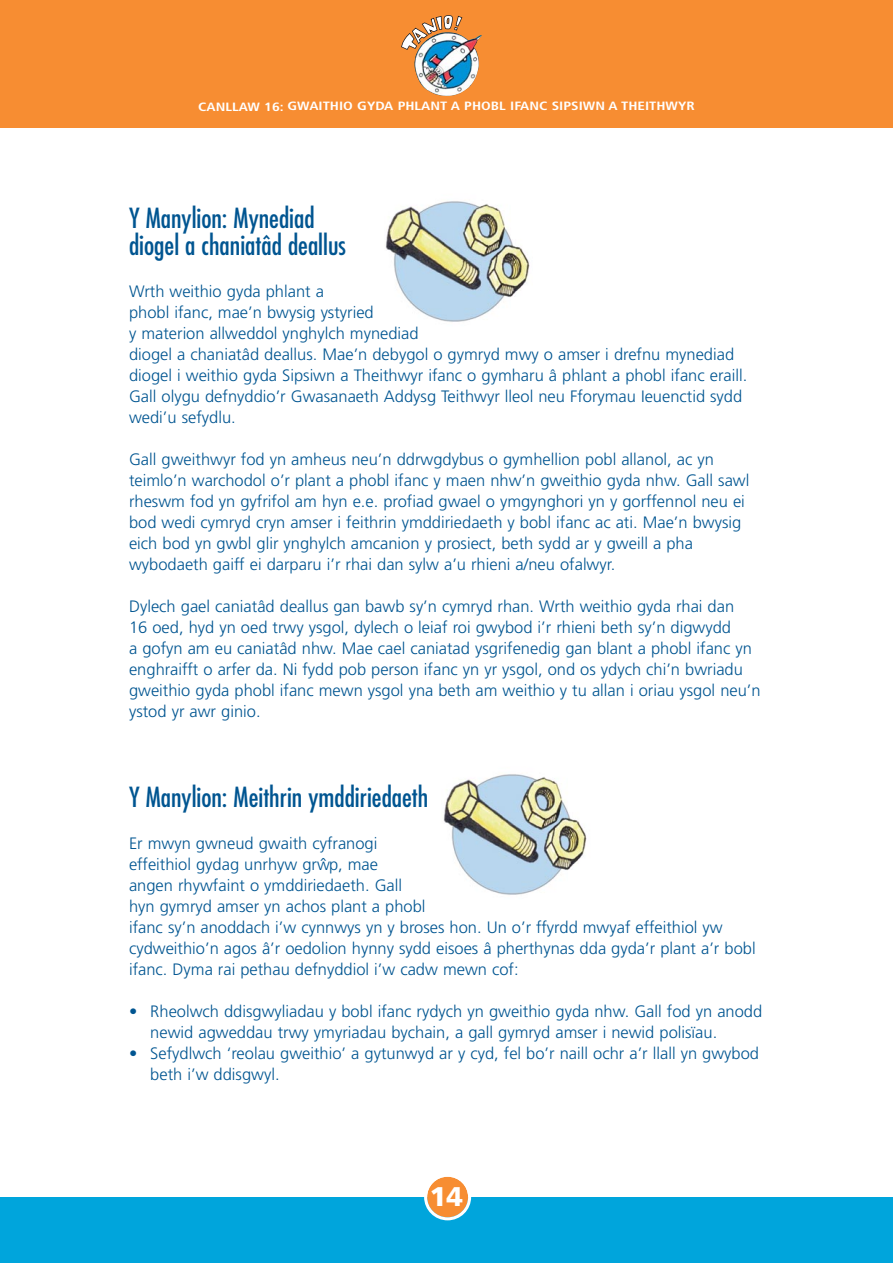
<style>
.page{position:relative;width:893px;height:1263px;background:#fff}
.page>*{position:absolute;margin:0;border:0;box-sizing:border-box;transform-origin:0 0}
.t1{font:condensed 27px/27px "Futura";color:#005591}
.t2{font:900 27px "Frutiger";color:#fff}
.t3{font:300 16.5px/21px "Frutiger";color:#005591}
.t4{font:700 condensed 12px "Frutiger";color:#fff;scale:1.25 1}
.t5{font:700 7.2px "Frutiger";color:#005591;scale:1.67 1}
</style>
<div class="page">
<div style="left:0;top:0;width:893px;height:128px;background:#f78d32"></div>
<div style="left:0;top:1198px;width:893px;height:65px;background:#00a5dc"></div>
<svg style="left:424px;top:1176px;width:47px;height:44px"></svg>
<img style="left:385px;top:201px;width:145px;height:121px">
<img style="left:443px;top:774px;width:144px;height:121px">
<svg style="left:401px;top:15px;width:61px;height:35px"></svg>
<img style="left:414px;top:32px;width:68px;height:64px">
<p class="t4" style="left:198px;top:101px;width:399px">CANLLAW 16: GWAITHIO GYDA PHLANT A PHOBL IFANC SIPSIWN A THEITHWYR</p>
<h1 class="t1" style="left:129px;top:207px;width:218px">Y Manylion: Mynediad diogel a chaniatâd deallus</h1>
<p class="t3" style="left:129px;top:282px;width:620px">Wrth weithio gyda phlant a<br>phobl ifanc, mae’n bwysig ystyried<br>y materion allweddol ynghylch mynediad<br>diogel a chaniatâd deallus. Mae’n debygol o gymryd mwy o amser i drefnu mynediad diogel i weithio gyda Sipsiwn a Theithwyr ifanc o gymharu â phlant a phobl ifanc eraill.<br>Gall olygu defnyddio’r Gwasanaeth Addysg Teithwyr lleol neu Fforymau Ieuenctid sydd wedi’u sefydlu.</p>
<p class="t3" style="left:129px;top:450px;width:622px">Gall gweithwyr fod yn amheus neu’n ddrwgdybus o gymhellion pobl allanol, ac yn teimlo’n warchodol o’r plant a phobl ifanc y maen nhw’n gweithio gyda nhw. Gall sawl rheswm fod yn gyfrifol am hyn e.e. profiad gwael o ymgynghori yn y gorffennol neu ei bod wedi cymryd cryn amser i feithrin ymddiriedaeth y bobl ifanc ac ati. Mae’n bwysig eich bod yn gwbl glir ynghylch amcanion y prosiect, beth sydd ar y gweill a pha wybodaeth gaiff ei darparu i’r rhai dan sylw a’u rhieni a/neu ofalwyr.</p>
<p class="t3" style="left:129px;top:597px;width:633px">Dylech gael caniatâd deallus gan bawb sy’n cymryd rhan. Wrth weithio gyda rhai dan<br>16 oed, hyd yn oed trwy ysgol, dylech o leiaf roi gwybod i’r rhieni beth sy’n digwydd<br>a gofyn am eu caniatâd nhw. Mae cael caniatad ysgrifenedig gan blant a phobl ifanc yn enghraifft o arfer da. Ni fydd pob person ifanc yn yr ysgol, ond os ydych chi’n bwriadu gweithio gyda phobl ifanc mewn ysgol yna beth am weithio y tu allan i oriau ysgol neu’n ystod yr awr ginio.</p>
<h1 class="t1" style="left:129px;top:786px;width:301px">Y Manylion: Meithrin ymddiriedaeth</h1>
<p class="t3" style="left:129px;top:834px;width:251px">Er mwyn gwneud gwaith cyfranogi effeithiol gydag unrhyw grwp, mae</p>
<p class="t5" style="left:320px;top:857px;width:6px">^</p>
<p class="t3" style="left:129px;top:876px;width:628px">angen rhywfaint o ymddiriedaeth. Gall<br>hyn gymryd amser yn achos plant a phobl<br>ifanc sy’n anoddach i’w cynnwys yn y broses hon. Un o’r ffyrdd mwyaf effeithiol yw cydweithio’n agos â’r oedolion hynny sydd eisoes â pherthynas dda gyda’r plant a’r bobl ifanc. Dyma rai pethau defnyddiol i’w cadw mewn cof:</p>
<p class="t3" style="left:150px;top:1002px;width:613px;text-indent:-21px">• Rheolwch ddisgwyliadau y bobl ifanc rydych yn gweithio gyda nhw. Gall fod yn anodd newid agweddau trwy ymyriadau bychain, a gall gymryd amser i newid polisïau.</p>
<p class="t3" style="left:150px;top:1044px;width:610px;text-indent:-21px">• Sefydlwch ‘reolau gweithio’ a gytunwyd ar y cyd, fel bo’r naill ochr a’r llall yn gwybod beth i’w ddisgwyl.</p>
<h1 class="t2" style="left:430px;top:1186px;width:35px">14</h1>
</div>
